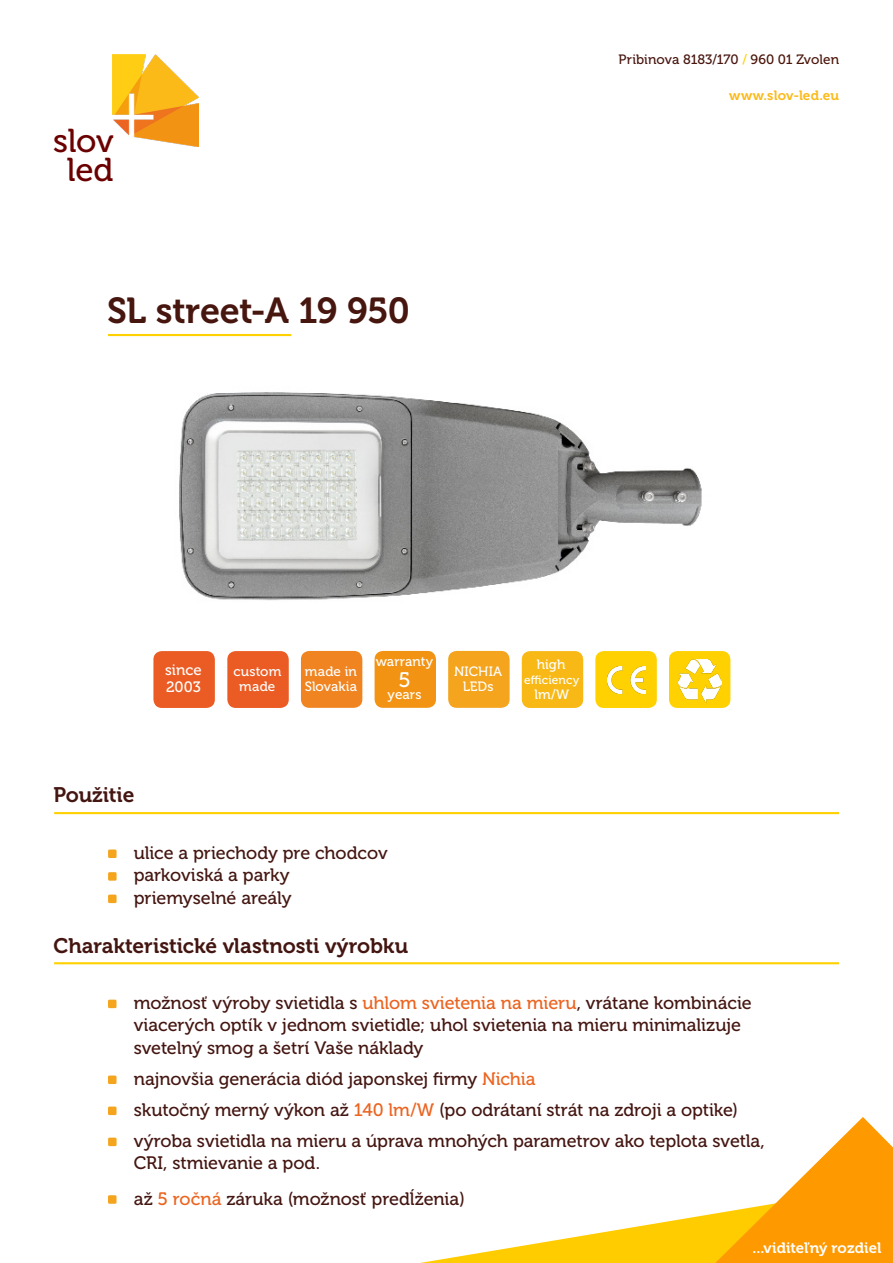
<style>
.page{position:relative;width:893px;height:1263px;background:#fff}
.page>*{position:absolute;margin:0;border:0;box-sizing:border-box;transform-origin:0 0}
.t1{font:36px "Museo 700";letter-spacing:-.015em;color:#46160f}
.t2{font:33px/29.7px "Museo 500";letter-spacing:-.01em;color:#6b0000;text-align:center}
.t3{font:21px "Museo 700";letter-spacing:-.005em;color:#441611}
.t4{font:21px "Museo 500";color:#fff}
.t5{font:18px/22.5px "Museo 500";letter-spacing:-.005em;color:#441611}
.t6{font:15px "Museo 700";color:#fff}
.t7{font:15px/16.5px "Museo 500";color:#fff}
.t8{font:13.5px/15px "Museo 500";letter-spacing:.005em;color:#fff}
.t9{font:13.5px "Museo 500";color:#48150f}
.t10{font:13.5px "Museo 700";letter-spacing:.005em;color:#fbba18}
.t11{font:12px "Museo 500";letter-spacing:.01em;color:#fff}
.s1{color:#ffd100}
.s2{color:#4b150a}
.s3{color:#eb6420}
</style>
<div class="page">
<div style="left:108px;top:1106px;width:9px;height:9px;background:#f4a41d;border-radius:2px"></div>
<div style="left:108px;top:1075px;width:9px;height:9px;background:#f4a41d;border-radius:2px"></div>
<div style="left:108px;top:1000px;width:9px;height:8px;background:#f4a41d;border-radius:2px"></div>
<div style="left:108px;top:1137px;width:9px;height:9px;background:#f4a41d;border-radius:2px"></div>
<hr style="left:54px;top:812px;width:785px;height:2px;background:#ffd100">
<hr style="left:54px;top:962px;width:785px;height:2px;background:#ffd100">
<div style="left:153px;top:651px;width:62px;height:57px;background:#eb5c24;border-radius:9px"></div>
<div style="left:227px;top:651px;width:62px;height:57px;background:#eb5c24;border-radius:9px"></div>
<div style="left:301px;top:651px;width:61px;height:57px;background:#f08421;border-radius:9px"></div>
<div style="left:448px;top:651px;width:62px;height:57px;background:#f4a41d;border-radius:9px"></div>
<div style="left:522px;top:651px;width:61px;height:57px;background:#f8b916;border-radius:9px"></div>
<div style="left:595px;top:651px;width:62px;height:57px;background:#ffd100;border-radius:9px"></div>
<img style="left:607px;top:666px;width:38px;height:27px">
<div style="left:669px;top:651px;width:61px;height:57px;background:#ffd100;border-radius:9px"></div>
<img style="left:678px;top:659px;width:43px;height:43px">
<div style="left:108px;top:849px;width:9px;height:9px;background:#f4a41d;border-radius:2px"></div>
<div style="left:375px;top:651px;width:61px;height:57px;background:#f39314;border-radius:9px"></div>
<div style="left:108px;top:894px;width:9px;height:9px;background:#f4a41d;border-radius:2px"></div>
<div style="left:108px;top:872px;width:9px;height:9px;background:#f4a41d;border-radius:2px"></div>
<hr style="left:108px;top:334px;width:183px;height:2px;background:#ffd100">
<img style="left:112px;top:54px;width:86px;height:93px">
<svg style="left:420px;top:1117px;width:473px;height:146px"></svg>
<div style="left:108px;top:1195px;width:9px;height:9px;background:#f4a41d;border-radius:2px"></div>
<img style="left:179px;top:392px;width:523px;height:209px">
<p class="t2" style="left:53px;top:126px;width:62px">slov led</p>
<p class="t1" style="left:107px;top:291px;width:304px">SL street-A 19 950</p>
<p class="t9" style="left:618px;top:52px;width:222px">Pribinova 8183/170 <span class="s1">/</span> <span class="s2">960 01 Zvolen</span></p>
<p class="t10" style="left:729px;top:87px;width:111px">www.slov-led.eu</p>
<p class="t7" style="left:165px;top:662px;width:38px">since<br>2003</p>
<p class="t8" style="left:233px;top:664px;width:49px">custom</p>
<p class="t8" style="left:239px;top:679px;width:38px">made</p>
<p class="t8" style="left:376px;top:654px;width:59px">warranty</p>
<p class="t4" style="left:398px;top:669px;width:14px">5</p>
<p class="t8" style="left:388px;top:687px;width:35px">years</p>
<p class="t8" style="left:305px;top:664px;width:54px">made in<br>Slovakia</p>
<p class="t8" style="left:454px;top:664px;width:49px;text-align:center">NICHIA<br>LEDs</p>
<p class="t8" style="left:537px;top:657px;width:30px">high</p>
<p class="t11" style="left:524px;top:674px;width:57px">efficiency</p>
<p class="t8" style="left:534px;top:687px;width:36px">lm/W</p>
<p class="t3" style="left:53px;top:783px;width:82px">Použitie</p>
<p class="t5" style="left:134px;top:841px;width:255px">ulice a priechody pre chodcov</p>
<p class="t5" style="left:134px;top:864px;width:158px">parkoviská a parky</p>
<p class="t5" style="left:134px;top:886px;width:159px">priemyselné areály</p>
<p class="t3" style="left:54px;top:933px;width:356px">Charakteristické vlastnosti výrobku</p>
<p class="t5" style="left:134px;top:991px;width:619px">možnosť výroby svietidla s <span class="s3">uhlom svietenia na mieru</span>, vrátane kombinácie viacerých optík v jednom svietidle; uhol svietenia na mieru minimalizuje svetelný smog a šetrí Vaše náklady</p>
<p class="t5" style="left:134px;top:1067px;width:403px">najnovšia generácia diód japonskej firmy <span class="s3">Nichia</span></p>
<p class="t5" style="left:134px;top:1098px;width:606px">skutočný merný výkon až <span class="s3">140 lm/W</span> (po odrátaní strát na zdroji a optike)</p>
<p class="t5" style="left:134px;top:1129px;width:633px">výroba svietidla na mieru a úprava mnohých parametrov ako teplota svetla,<br>CRI, stmievanie a pod.</p>
<p class="t5" style="left:134px;top:1187px;width:333px">až <span class="s3">5 ročná</span> záruka (možnosť predĺženia)</p>
<p class="t6" style="left:753px;top:1239px;width:130px">...viditeľný rozdiel</p>
</div>
